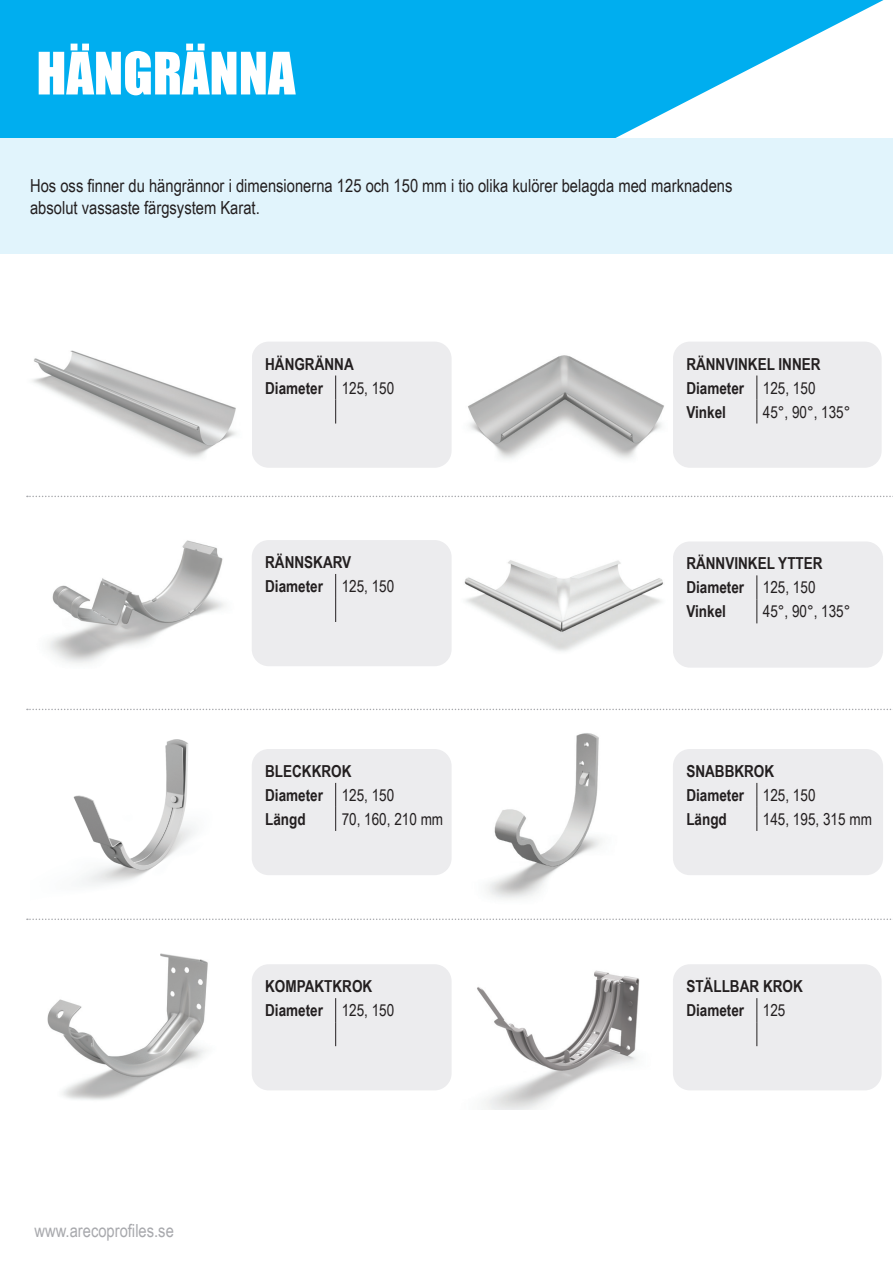
<style>
.page{position:relative;width:893px;height:1263px;background:#fff}
.page>*{position:absolute;margin:0;border:0;box-sizing:border-box;transform-origin:0 0}
.t1{font:54px "Impact";color:#fff}
.t2{font:18px/21.6px "Arial Narrow";color:#231f20}
.t3{font:18px "Arial Narrow";color:#a8a9ad}
.t4{font:700 16.5px/24px "Arial Narrow";color:#231f20}
.t5{font:16.5px "Arial Narrow";color:#231f20}
.s1{font-weight:400}
</style>
<div class="page">
<svg style="left:0;top:0;width:883px;height:138px;fill:#00aeef"></svg>
<div style="left:0;top:138px;width:893px;height:116px;background:#e1f4fc"></div>
<div style="left:252px;top:342px;width:200px;height:126px;background:#ececee;border-radius:17px"></div>
<svg style="left:335px;top:375px;width:1px;height:48px"></svg>
<div style="left:673px;top:342px;width:209px;height:126px;background:#ececee;border-radius:17px"></div>
<svg style="left:757px;top:375px;width:1px;height:48px"></svg>
<div style="left:673px;top:541px;width:210px;height:127px;background:#ececee;border-radius:17px"></div>
<svg style="left:757px;top:575px;width:1px;height:48px"></svg>
<div style="left:252px;top:540px;width:200px;height:126px;background:#ececee;border-radius:17px"></div>
<svg style="left:335px;top:574px;width:1px;height:48px"></svg>
<svg style="left:27px;top:496px;width:866px;height:1px"></svg>
<svg style="left:27px;top:709px;width:865px;height:1px"></svg>
<div style="left:252px;top:749px;width:200px;height:126px;background:#ececee;border-radius:17px"></div>
<svg style="left:335px;top:783px;width:1px;height:48px"></svg>
<div style="left:673px;top:749px;width:210px;height:126px;background:#ececee;border-radius:17px"></div>
<svg style="left:757px;top:783px;width:1px;height:48px"></svg>
<svg style="left:27px;top:918px;width:865px;height:2px"></svg>
<div style="left:252px;top:964px;width:200px;height:126px;background:#ececee;border-radius:17px"></div>
<svg style="left:335px;top:998px;width:1px;height:48px"></svg>
<div style="left:673px;top:964px;width:209px;height:126px;background:#ececee;border-radius:17px"></div>
<svg style="left:757px;top:998px;width:1px;height:48px"></svg>
<img style="left:468px;top:355px;width:196px;height:104px">
<img style="left:48px;top:540px;width:176px;height:123px">
<img style="left:73px;top:739px;width:122px;height:147px">
<img style="left:32px;top:350px;width:204px;height:108px">
<img style="left:486px;top:733px;width:116px;height:166px">
<img style="left:47px;top:953px;width:161px;height:147px">
<img style="left:477px;top:970px;width:163px;height:140px">
<img style="left:464px;top:560px;width:199px;height:92px">
<h1 class="t1" style="left:36px;top:31px;width:260px">HÄNGRÄNNA</h1>
<p class="t2" style="left:30px;top:174px;width:704px">Hos oss finner du hängrännor i dimensionerna 125 och 150 mm i tio olika kulörer belagda med marknadens absolut vassaste färgsystem Karat.</p>
<p class="t4" style="left:265px;top:351px;width:131px">HÄNGRÄNNA<br>Diameter <span class="s1">125, 150</span></p>
<p class="t4" style="left:686px;top:351px;width:136px">RÄNNVINKEL INNER<br>Diameter <span class="s1">125, 150<br></span>Vinkel</p>
<p class="t5" style="left:763px;top:400px;width:89px">45°, 90°, 135°</p>
<p class="t4" style="left:265px;top:549px;width:131px">RÄNNSKARV<br>Diameter <span class="s1">125, 150</span></p>
<p class="t4" style="left:265px;top:758px;width:131px">BLECKKROK<br>Diameter <span class="s1">125, 150<br></span>Längd</p>
<p class="t5" style="left:342px;top:807px;width:103px">70, 160, 210 mm</p>
<p class="t4" style="left:686px;top:551px;width:138px">RÄNNVINKEL YTTER<br>Diameter <span class="s1">125, 150<br></span>Vinkel</p>
<p class="t5" style="left:763px;top:599px;width:89px">45°, 90°, 135°</p>
<p class="t4" style="left:686px;top:758px;width:131px">SNABBKROK<br>Diameter <span class="s1">125, 150<br></span>Längd</p>
<p class="t5" style="left:763px;top:807px;width:111px">145, 195, 315 mm</p>
<p class="t3" style="left:34px;top:1218px;width:141px">www.arecoprofiles.se</p>
<p class="t4" style="left:265px;top:973px;width:131px">KOMPAKTKROK<br>Diameter <span class="s1">125, 150</span></p>
<p class="t4" style="left:686px;top:973px;width:118px">STÄLLBAR KROK<br>Diameter <span class="s1">125</span></p>
</div>
